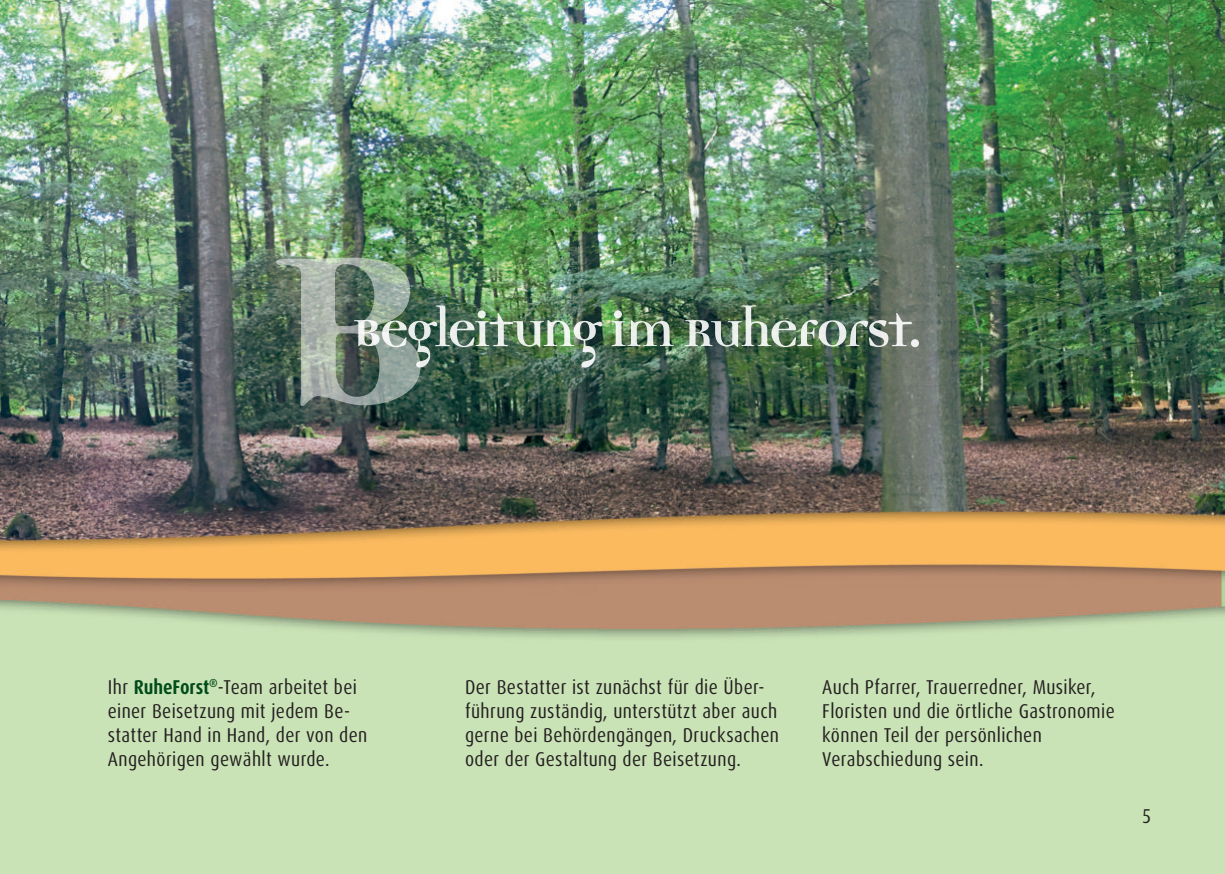
<style>
.page{position:relative;width:1225px;height:874px;background:#fff}
.page>*{position:absolute;margin:0;border:0;box-sizing:border-box;transform-origin:0 0}
.t1{font:344px "Bebris Bold Ruhe Forst";color:#fff}
.t2{font:61px "Bebris Bold Ruhe Forst";letter-spacing:-.06em;color:#fff}
.t3{font:condensed 20px/24px "Dax OT";letter-spacing:.02em;color:#231f20}
.s1{font-weight:700;color:#004b1a}
</style>
<div class="page">
<img style="left:0;top:0;width:1224px;height:873px">
<h1 class="t1" style="left:263px;top:84px;width:177px">B</h1>
<h2 class="t2" style="left:351px;top:301px;width:573px">Begleitung im RuheForst.</h2>
<p class="t3" style="left:108px;top:675px;width:261px">Ihr <span class="s1">RuheForst</span><sup>®</sup>-Team arbeitet bei einer Beisetzung mit jedem Be&shy;statter Hand in Hand, der von den<br>Angehörigen gewählt wurde.</p>
<p class="t3" style="left:465px;top:675px;width:315px">Der Bestatter ist zunächst für die Über&shy;führung zuständig, unterstützt aber auch gerne bei Behördengängen, Drucksachen oder der Gestaltung der Beisetzung.</p>
<p class="t3" style="left:822px;top:675px;width:294px">Auch Pfarrer, Trauerredner, Musiker,<br>Floristen und die örtliche Gastronomie können Teil der persönlichen<br>Verabschiedung sein.</p>
<p class="t3" style="left:1142px;top:804px;width:11px">5</p>
</div>
